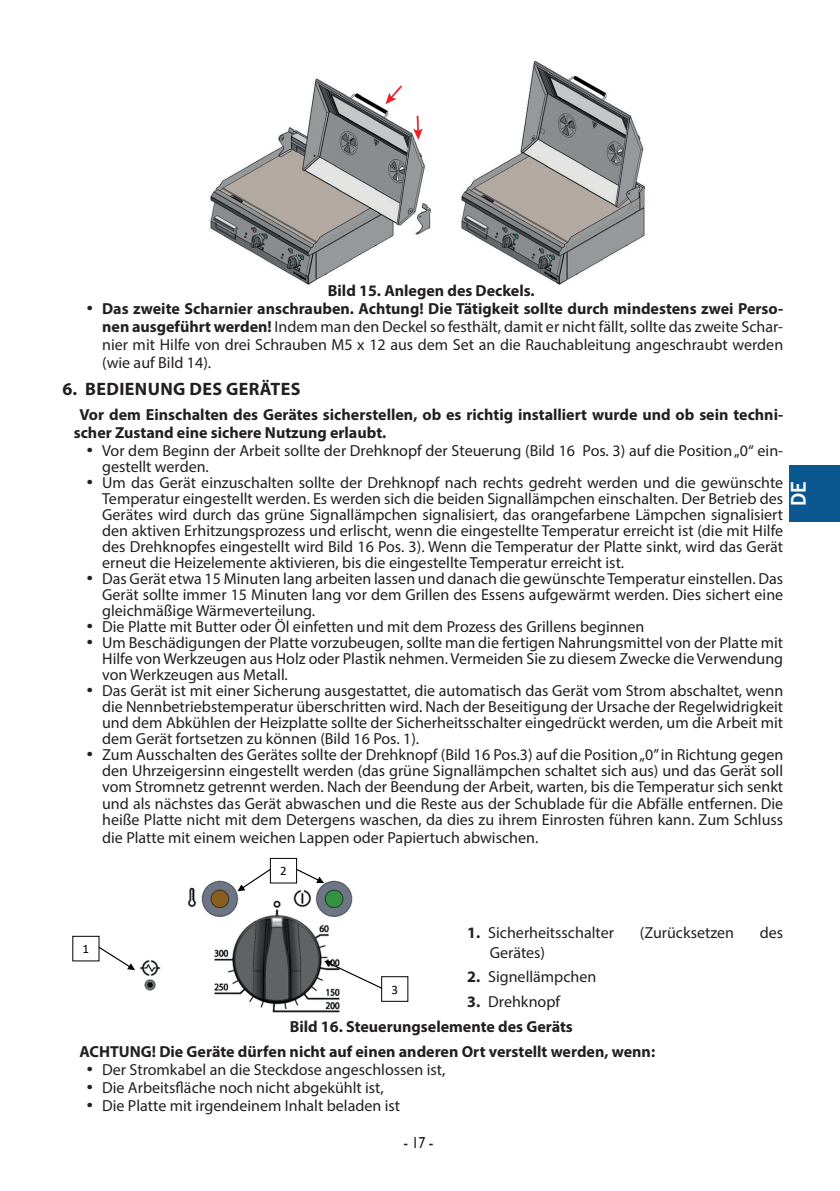
<style>
.page{position:relative;width:840px;height:1191px;background:#fff}
.page>*{position:absolute;margin:0;border:0;box-sizing:border-box;transform-origin:0 0}
.t1{font:700 20.6px "Trebuchet MS";color:#fff}
.t2{font:700 18px "Myriad Pro";letter-spacing:.02em;color:#231f20}
.t3{font:16px/16px "Myriad Pro";color:#231f20;text-align:justify}
.t4{font:700 16px/18px "Myriad Pro";color:#231f20}
.t5{font:16px "Humanst 521 EU";color:#231f20;scale:.86 1}
.t6{font:12.8px "Calibri";color:#000001}
.s1{font-family:"Humanst 521 EU";font-weight:700}
.s2{font-weight:700}
</style>
<div class="page">
<div style="left:788px;top:465px;width:51px;height:57px;background:#0b5890"></div>
<img style="left:210px;top:78px;width:222px;height:207px">
<img style="left:461px;top:61px;width:184px;height:224px">
<svg style="left:413px;top:116px;width:9px;height:24px"></svg>
<svg style="left:385px;top:85px;width:17px;height:19px"></svg>
<img style="left:139px;top:880px;width:214px;height:132px">
<div style="left:72px;top:936px;width:27px;height:25px;border:1px solid #000001"></div>
<div style="left:381px;top:976px;width:27px;height:25px;border:1px solid #000001"></div>
<div style="left:270px;top:858px;width:26px;height:25px;background:#fff"></div>
<div style="left:270px;top:858px;width:27px;height:25px;border:1px solid #000001"></div>
<svg style="left:97px;top:945px;width:38px;height:25px"></svg>
<svg style="left:295px;top:867px;width:29px;height:16px"></svg>
<svg style="left:324px;top:960px;width:59px;height:29px"></svg>
<svg style="left:237px;top:867px;width:35px;height:24px"></svg>
<p class="t4" style="left:328px;top:281px;width:208px">Bild 15. Anlegen des Deckels.</p>
<p class="t3" style="left:102px;top:299px;width:682px;line-height:18px;text-indent:-17px"><span class="s1">•</span> <span class="s2">Das zweite Scharnier anschrauben. Achtung! Die Tätigkeit sollte durch mindestens zwei Perso&shy;nen ausgeführt werden!</span> Indem man den Deckel so festhält, damit er nicht fällt, sollte das zweite Schar&shy;nier mit Hilfe von drei Schrauben M5 x 12 aus dem Set an die Rauchableitung angeschraubt werden (wie auf Bild 14).</p>
<p class="t2" style="left:63px;top:378px;width:239px">6. BEDIENUNG DES GERÄTES</p>
<p class="t4" style="left:74px;top:405px;width:710px;text-indent:6px">Vor dem Einschalten des Gerätes sicherstellen, ob es richtig installiert wurde und ob sein techni&shy;scher Zustand eine sichere Nutzung erlaubt.</p>
<p class="t3" style="left:102px;top:443px;width:682px;text-indent:-17px"><span class="s1">•</span> Vor dem Beginn der Arbeit sollte der Drehknopf der Steuerung (Bild 16 Pos. 3) auf die Position „0“ ein&shy;gestellt werden.</p>
<p class="t3" style="left:102px;top:475px;width:682px;text-indent:-17px"><span class="s1">•</span> Um das Gerät einzuschalten sollte der Drehknopf nach rechts gedreht werden und die gewünschte Temperatur eingestellt werden. Es werden sich die beiden Signallämpchen einschalten. Der Betrieb des Gerätes wird durch das grüne Signallämpchen signalisiert, das orangefarbene Lämpchen signalisiert den aktiven Erhitzungsprozess und erlischt, wenn die eingestellte Temperatur erreicht ist (die mit Hilfe des Drehknopfes eingestellt wird Bild 16 Pos. 3). Wenn die Temperatur der Platte sinkt, wird das Gerät erneut die Heizelemente aktivieren, bis die eingestellte Temperatur erreicht ist.</p>
<p class="t3" style="left:102px;top:571px;width:682px;text-indent:-17px"><span class="s1">•</span> Das Gerät etwa 15 Minuten lang arbeiten lassen und danach die gewünschte Temperatur einstellen. Das Gerät sollte immer 15 Minuten lang vor dem Grillen des Essens aufgewärmt werden. Dies sichert eine gleichmäßige Wärmeverteilung.</p>
<p class="t3" style="left:85px;top:619px;width:560px"><span class="s1">•</span> Die Platte mit Butter oder Öl einfetten und mit dem Prozess des Grillens beginnen</p>
<p class="t3" style="left:102px;top:635px;width:682px;text-indent:-17px"><span class="s1">•</span> Um Beschädigungen der Platte vorzubeugen, sollte man die fertigen Nahrungsmittel von der Platte mit Hilfe von Werkzeugen aus Holz oder Plastik nehmen. Vermeiden Sie zu diesem Zwecke die Verwendung von Werkzeugen aus Metall.</p>
<p class="t3" style="left:102px;top:683px;width:682px;text-indent:-17px"><span class="s1">•</span> Das Gerät ist mit einer Sicherung ausgestattet, die automatisch das Gerät vom Strom abschaltet, wenn die Nennbetriebstemperatur überschritten wird. Nach der Beseitigung der Ursache der Regelwidrigkeit und dem Abkühlen der Heizplatte sollte der Sicherheitsschalter eingedrückt werden, um die Arbeit mit dem Gerät fortsetzen zu können (Bild 16 Pos. 1).</p>
<p class="t3" style="left:102px;top:747px;width:682px;text-indent:-17px"><span class="s1">•</span> Zum Ausschalten des Gerätes sollte der Drehknopf (Bild 16 Pos.3) auf die Position „0” in Richtung gegen den Uhrzeigersinn eingestellt werden (das grüne Signallämpchen schaltet sich aus) und das Gerät soll vom Stromnetz getrennt werden. Nach der Beendung der Arbeit, warten, bis die Temperatur sich senkt und als nächstes das Gerät abwaschen und die Reste aus der Schublade für die Abfälle entfernen. Die heiße Platte nicht mit dem Detergens waschen, da dies zu ihrem Einrosten führen kann. Zum Schluss</p>
<p class="t3" style="left:102px;top:829px;width:437px">die Platte mit einem weichen Lappen oder Papiertuch abwischen.</p>
<p class="t1" style="left:785px;top:506px;width:26px;rotate:-90deg">DE</p>
<p class="t6" style="left:280px;top:862px;width:8px">2</p>
<p class="t3" style="left:467px;top:924px;width:148px"><span class="s2">1.</span> Sicherheitsschalter</p>
<p class="t3" style="left:639px;top:924px;width:96px">(Zurücksetzen</p>
<p class="t3" style="left:759px;top:924px;width:25px">des</p>
<p class="t3" style="left:489px;top:944px;width:57px">Gerätes)</p>
<p class="t3" style="left:467px;top:968px;width:131px"><span class="s2">2.</span> Signellämpchen</p>
<p class="t3" style="left:467px;top:993px;width:94px"><span class="s2">3.</span> Drehknopf</p>
<p class="t4" style="left:289px;top:1017px;width:284px">Bild 16. Steuerungselemente des Geräts</p>
<p class="t4" style="left:79px;top:1042px;width:577px">ACHTUNG! Die Geräte dürfen nicht auf einen anderen Ort verstellt werden, wenn:</p>
<p class="t3" style="left:85px;top:1061px;width:362px"><span class="s1">•</span> Der Stromkabel an die Steckdose angeschlossen ist,</p>
<p class="t3" style="left:85px;top:1079px;width:300px"><span class="s1">•</span> Die Arbeitsfläche noch nicht abgekühlt ist,</p>
<p class="t3" style="left:85px;top:1097px;width:316px"><span class="s1">•</span> Die Platte mit irgendeinem Inhalt beladen ist</p>
<p class="t6" style="left:83px;top:940px;width:8px">1</p>
<p class="t6" style="left:391px;top:980px;width:8px">3</p>
<p class="t5" style="left:403px;top:1133px;width:36px">- 17 -</p>
</div>
